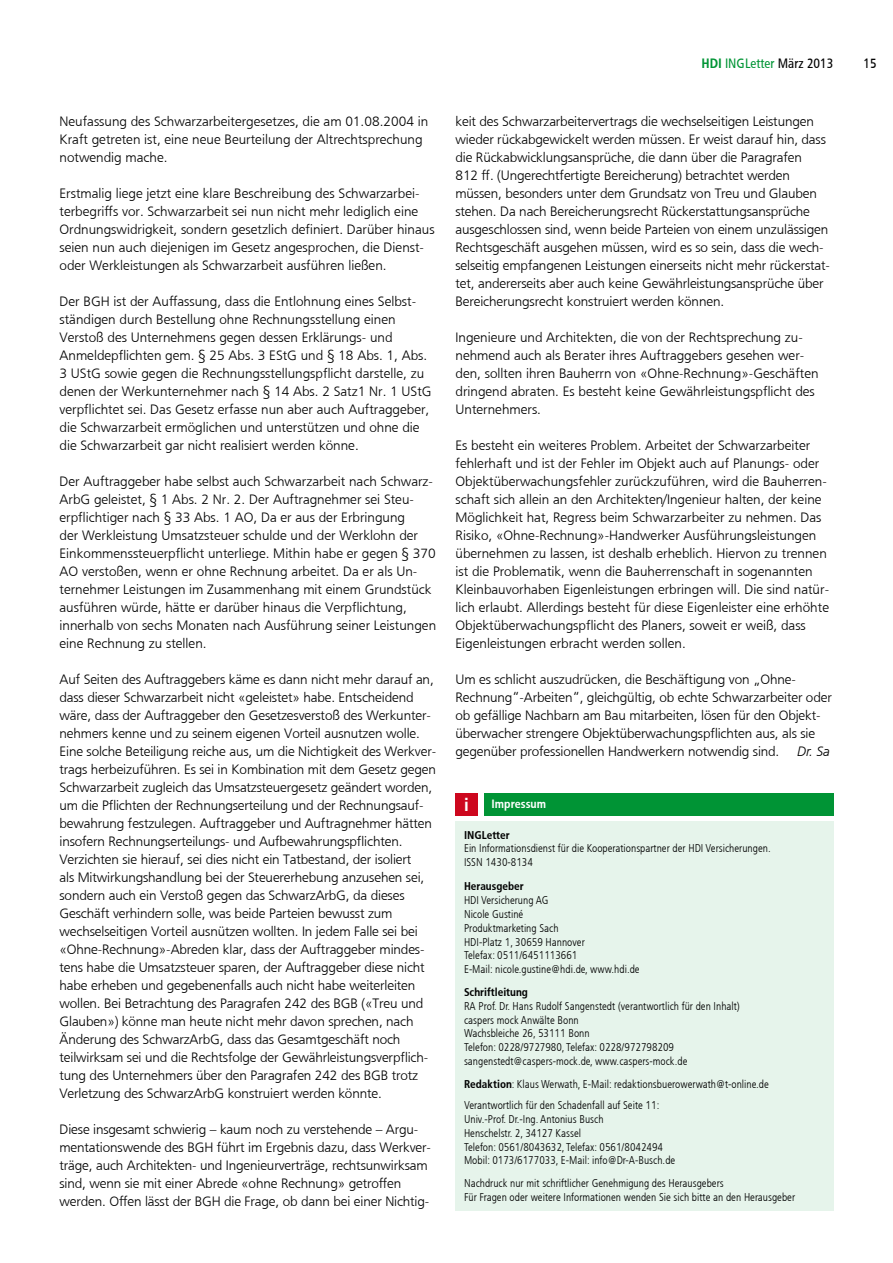
<style>
.page{position:relative;width:893px;height:1263px;background:#fff}
.page>*{position:absolute;margin:0;border:0;box-sizing:border-box;transform-origin:0 0}
.t1{font:18px "HDI Gerling Sans Cond Bold";color:#fff}
.t2{font:13.5px/18px "HDI Gerling Sans Light";letter-spacing:-.01em;color:#000}
.t3{font:13.5px "HDI Gerling Sans Cond Regular";color:#009435}
.t4{font:13.5px "HDI Gerling Sans Light Italic";color:#000}
.t5{font:13.5px "HDI Gerling Sans Cond Regular";color:#000}
.t6{font:12px "HDI Gerling Sans Cond Bold";color:#fff}
.t7{font:11.25px/13.8px "HDI Gerling Sans Cond Light";color:#000}
.t8{font:11.25px "HDI Gerling Sans Cond Bold";color:#000}
.s1{font-family:"HDI Gerling Sans Cond Bold"}
.s2{color:#000}
</style>
<div class="page">
<div style="left:484px;top:793px;width:350px;height:23px;background:#009435"></div>
<div style="left:455px;top:793px;width:23px;height:23px;background:#cd071e"></div>
<div style="left:455px;top:821px;width:379px;height:390px;background:#e6f4eb"></div>
<p class="t2" style="left:60px;top:112px;width:370px">Neufassung des Schwarzarbeitergesetzes, die am 01.08.2004 in<br>Kraft getreten ist, eine neue Beurteilung der Altrechtsprechung notwendig mache.</p>
<p class="t2" style="left:60px;top:184px;width:377px">Erstmalig liege jetzt eine klare Beschreibung des Schwarzarbei&shy;terbegriffs vor. Schwarzarbeit sei nun nicht mehr lediglich eine Ordnungswidrigkeit, sondern gesetzlich definiert. Darüber hinaus seien nun auch diejenigen im Gesetz angesprochen, die Dienst&shy;oder Werkleistungen als Schwarzarbeit ausführen ließen.</p>
<p class="t2" style="left:60px;top:292px;width:374px">Der BGH ist der Auffassung, dass die Entlohnung eines Selbst&shy;ständigen durch Bestellung ohne Rechnungsstellung einen Verstoß des Unternehmens gegen dessen Erklärungs- und Anmeldepflichten gem. § 25 Abs. 3 EStG und § 18 Abs. 1, Abs.<br>3 UStG sowie gegen die Rechnungsstellungspflicht darstelle, zu denen der Werkunternehmer nach § 14 Abs. 2 Satz1 Nr. 1 UStG verpflichtet sei. Das Gesetz erfasse nun aber auch Auftraggeber, die Schwarzarbeit ermöglichen und unterstützen und ohne die die Schwarzarbeit gar nicht realisiert werden könne.</p>
<p class="t2" style="left:60px;top:472px;width:378px">Der Auftraggeber habe selbst auch Schwarzarbeit nach Schwarz-ArbG geleistet, § 1 Abs. 2 Nr. 2. Der Auftragnehmer sei Steu&shy;erpflichtiger nach § 33 Abs. 1 AO, Da er aus der Erbringung<br>der Werkleistung Umsatzsteuer schulde und der Werklohn der Einkommenssteuerpflicht unterliege. Mithin habe er gegen § 370<br>AO verstoßen, wenn er ohne Rechnung arbeitet. Da er als Un&shy;ternehmer Leistungen im Zusammenhang mit einem Grundstück ausführen würde, hätte er darüber hinaus die Verpflichtung, innerhalb von sechs Monaten nach Ausführung seiner Leistungen eine Rechnung zu stellen.</p>
<p class="t2" style="left:60px;top:670px;width:378px">Auf Seiten des Auftraggebers käme es dann nicht mehr darauf an, dass dieser Schwarzarbeit nicht «geleistet» habe. Entscheidend wäre, dass der Auftraggeber den Gesetzesverstoß des Werkunter&shy;nehmers kenne und zu seinem eigenen Vorteil ausnutzen wolle.<br>Eine solche Beteiligung reiche aus, um die Nichtigkeit des Werkver&shy;trags herbeizuführen. Es sei in Kombination mit dem Gesetz gegen Schwarzarbeit zugleich das Umsatzsteuergesetz geändert worden, um die Pflichten der Rechnungserteilung und der Rechnungsauf&shy;bewahrung festzulegen. Auftraggeber und Auftragnehmer hätten insofern Rechnungserteilungs- und Aufbewahrungspflichten.<br>Verzichten sie hierauf, sei dies nicht ein Tatbestand, der isoliert<br>als Mitwirkungshandlung bei der Steuererhebung anzusehen sei, sondern auch ein Verstoß gegen das SchwarzArbG, da dieses Geschäft verhindern solle, was beide Parteien bewusst zum wechselseitigen Vorteil ausnützen wollten. In jedem Falle sei bei «Ohne-Rechnung»-Abreden klar, dass der Auftraggeber mindes&shy;tens habe die Umsatzsteuer sparen, der Auftraggeber diese nicht habe erheben und gegebenenfalls auch nicht habe weiterleiten wollen. Bei Betrachtung des Paragrafen 242 des BGB («Treu und Glauben») könne man heute nicht mehr davon sprechen, nach Änderung des SchwarzArbG, dass das Gesamtgeschäft noch teilwirksam sei und die Rechtsfolge der Gewährleistungsverpflich&shy;tung des Unternehmers über den Paragrafen 242 des BGB trotz Verletzung des SchwarzArbG konstruiert werden könnte.</p>
<p class="t2" style="left:60px;top:1120px;width:373px">Diese insgesamt schwierig – kaum noch zu verstehende – Argu&shy;mentationswende des BGH führt im Ergebnis dazu, dass Werkver&shy;träge, auch Architekten- und Ingenieurverträge, rechtsunwirksam sind, wenn sie mit einer Abrede «ohne Rechnung» getroffen werden. Offen lässt der BGH die Frage, ob dann bei einer Nichtig-</p>
<p class="t3" style="left:701px;top:55px;width:134px"><span class="s1">HDI</span> INGLetter <span class="s2">März 2013</span></p>
<p class="t2" style="left:455px;top:112px;width:376px">keit des Schwarzarbeitervertrags die wechselseitigen Leistungen wieder rückabgewickelt werden müssen. Er weist darauf hin, dass die Rückabwicklungsansprüche, die dann über die Paragrafen<br>812 ff. (Ungerechtfertigte Bereicherung) betrachtet werden müssen, besonders unter dem Grundsatz von Treu und Glauben stehen. Da nach Bereicherungsrecht Rückerstattungsansprüche ausgeschlossen sind, wenn beide Parteien von einem unzulässigen Rechtsgeschäft ausgehen müssen, wird es so sein, dass die wech&shy;selseitig empfangenen Leistungen einerseits nicht mehr rückerstat&shy;tet, andererseits aber auch keine Gewährleistungsansprüche über Bereicherungsrecht konstruiert werden können.</p>
<p class="t2" style="left:455px;top:328px;width:365px">Ingenieure und Architekten, die von der Rechtsprechung zu&shy;nehmend auch als Berater ihres Auftraggebers gesehen wer&shy;den, sollten ihren Bauherrn von «Ohne-Rechnung»-Geschäften dringend abraten. Es besteht keine Gewährleistungspflicht des Unternehmers.</p>
<p class="t2" style="left:455px;top:436px;width:375px">Es besteht ein weiteres Problem. Arbeitet der Schwarzarbeiter fehlerhaft und ist der Fehler im Objekt auch auf Planungs- oder Objektüberwachungsfehler zurückzuführen, wird die Bauherren&shy;schaft sich allein an den Architekten/Ingenieur halten, der keine Möglichkeit hat, Regress beim Schwarzarbeiter zu nehmen. Das Risiko, «Ohne-Rechnung»-Handwerker Ausführungsleistungen übernehmen zu lassen, ist deshalb erheblich. Hiervon zu trennen ist die Problematik, wenn die Bauherrenschaft in sogenannten Kleinbauvorhaben Eigenleistungen erbringen will. Die sind natür&shy;lich erlaubt. Allerdings besteht für diese Eigenleister eine erhöhte Objektüberwachungspflicht des Planers, soweit er weiß, dass Eigenleistungen erbracht werden sollen.</p>
<p class="t2" style="left:455px;top:670px;width:378px">Um es schlicht auszudrücken, die Beschäftigung von „Ohne-Rechnung“-Arbeiten“, gleichgültig, ob echte Schwarzarbeiter oder ob gefällige Nachbarn am Bau mitarbeiten, lösen für den Objekt&shy;überwacher strengere Objektüberwachungspflichten aus, als sie gegenüber professionellen Handwerkern notwendig sind.</p>
<p class="t4" style="left:797px;top:743px;width:34px">Dr. Sa</p>
<h1 class="t1" style="left:464px;top:794px;width:6px">i</h1>
<p class="t6" style="left:492px;top:797px;width:56px">Impressum</p>
<p class="t8" style="left:464px;top:828px;width:47px">INGLetter</p>
<p class="t7" style="left:464px;top:842px;width:308px">Ein Informationsdienst für die Kooperationspartner der HDI Versicherungen.<br>ISSN 1430-8134</p>
<p class="t8" style="left:464px;top:880px;width:61px">Herausgeber</p>
<p class="t7" style="left:464px;top:894px;width:177px">HDI Versicherung AG<br>Nicole Gustiné<br>Produktmarketing Sach<br>HDI-Platz 1, 30659 Hannover<br>Telefax: 0511/6451113661<br>E-Mail: nicole.gustine@hdi.de, www.hdi.de</p>
<p class="t8" style="left:464px;top:986px;width:66px">Schriftleitung</p>
<p class="t7" style="left:464px;top:999px;width:277px">RA Prof. Dr. Hans Rudolf Sangenstedt (verantwortlich für den Inhalt) caspers mock Anwälte Bonn<br>Wachsbleiche 26, 53111 Bonn<br>Telefon: 0228/9727980, Telefax: 0228/972798209 sangenstedt@caspers-mock.de, www.caspers-mock.de</p>
<p class="t7" style="left:464px;top:1073px;width:306px;line-height:21.3px"><span class="s1">Redaktion</span>: Klaus Werwath, E-Mail: redaktionsbuerowerwath@t-online.de<br>Verantwortlich für den Schadenfall auf Seite 11:</p>
<p class="t7" style="left:464px;top:1112px;width:213px">Univ.-Prof. Dr.-Ing. Antonius Busch<br>Henschelstr. 2, 34127 Kassel<br>Telefon: 0561/8043632, Telefax: 0561/8042494<br>Mobil: 0173/6177033, E-Mail: info@Dr-A-Busch.de</p>
<p class="t7" style="left:464px;top:1177px;width:333px">Nachdruck nur mit schriftlicher Genehmigung des Herausgebers<br>Für Fragen oder weitere Informationen wenden Sie sich bitte an den Herausgeber</p>
<p class="t5" style="left:864px;top:56px;width:15px">15</p>
</div>
